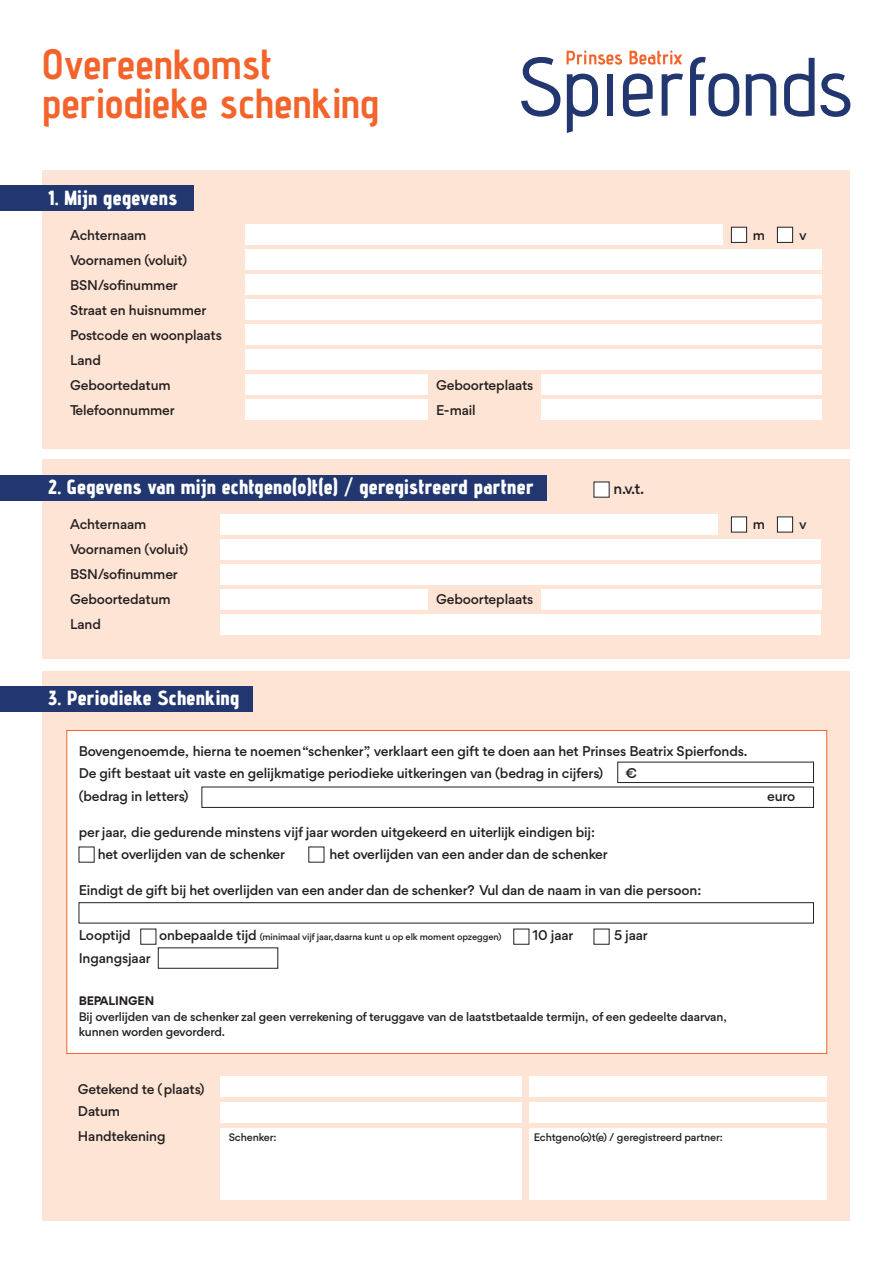
<style>
.page{position:relative;width:893px;height:1263px;background:#fff}
.page>*{position:absolute;margin:0;border:0;box-sizing:border-box;transform-origin:0 0}
.t1{font:700 42px/39px "Advent Pro";letter-spacing:.01em;color:#f2642b}
.t2{font:800 20.4px "Advent Pro";letter-spacing:.01em;color:#fff}
.t3{font:500 15px "Gordita";color:#231f20}
.t4{font:500 13.5px "Gordita";letter-spacing:-.01em;color:#231f20}
.t5{font:500 11.85px/15.3px "Gordita";letter-spacing:-.01em;color:#231f20}
.t6{font:700 11.85px "Gordita";letter-spacing:-.01em;color:#231f20}
.t7{font:500 10.5px "Gordita";letter-spacing:-.01em;color:#231f20}
.t8{font:500 9px "Gordita";letter-spacing:-.01em;color:#231f20}
.s1{font-size:13.5px}
</style>
<div class="page">
<svg style="left:521px;top:57px;width:39px;height:60px"></svg>
<svg style="left:567px;top:74px;width:31px;height:59px"></svg>
<div style="left:607px;top:74px;width:6px;height:42px;background:#223770"></div>
<svg style="left:623px;top:74px;width:30px;height:43px"></svg>
<svg style="left:662px;top:74px;width:21px;height:42px"></svg>
<svg style="left:690px;top:57px;width:49px;height:59px"></svg>
<svg style="left:746px;top:74px;width:30px;height:42px"></svg>
<svg style="left:784px;top:58px;width:66px;height:59px"></svg>
<svg style="left:567px;top:51px;width:55px;height:14px"></svg>
<svg style="left:629px;top:51px;width:53px;height:14px"></svg>
<div style="left:43px;top:170px;width:807px;height:279px;background:#fee4d4"></div>
<div style="left:43px;top:671px;width:807px;height:549px;background:#fee4d4"></div>
<div style="left:66px;top:730px;width:761px;height:324px;background:#fff;border:1px solid #f2642b"></div>
<div style="left:43px;top:459px;width:807px;height:200px;background:#fee4d4"></div>
<div style="left:0;top:186px;width:193px;height:25px;background:#223770"></div>
<div style="left:0;top:686px;width:253px;height:25px;background:#223770"></div>
<div style="left:0;top:475px;width:546px;height:25px;background:#223770"></div>
<div style="left:245px;top:225px;width:478px;height:20px;background:#fff"></div>
<div style="left:245px;top:250px;width:576px;height:20px;background:#fff"></div>
<div style="left:245px;top:275px;width:576px;height:20px;background:#fff"></div>
<div style="left:245px;top:299px;width:576px;height:21px;background:#fff"></div>
<div style="left:245px;top:324px;width:576px;height:21px;background:#fff"></div>
<div style="left:245px;top:349px;width:576px;height:21px;background:#fff"></div>
<div style="left:245px;top:399px;width:183px;height:21px;background:#fff"></div>
<div style="left:245px;top:374px;width:183px;height:21px;background:#fff"></div>
<div style="left:220px;top:589px;width:208px;height:20px;background:#fff"></div>
<div style="left:220px;top:1077px;width:301px;height:20px;background:#fff"></div>
<div style="left:220px;top:1102px;width:301px;height:21px;background:#fff"></div>
<div style="left:220px;top:1128px;width:301px;height:72px;background:#fff"></div>
<div style="left:220px;top:514px;width:497px;height:20px;background:#fff"></div>
<div style="left:220px;top:539px;width:601px;height:20px;background:#fff"></div>
<div style="left:220px;top:564px;width:601px;height:20px;background:#fff"></div>
<div style="left:220px;top:614px;width:601px;height:20px;background:#fff"></div>
<div style="left:202px;top:787px;width:612px;height:21px;border:1px solid #231f20"></div>
<div style="left:617px;top:762px;width:197px;height:21px;border:1px solid #231f20"></div>
<div style="left:79px;top:902px;width:735px;height:21px;border:1px solid #231f20"></div>
<div style="left:541px;top:399px;width:280px;height:21px;background:#fff"></div>
<div style="left:541px;top:374px;width:280px;height:21px;background:#fff"></div>
<div style="left:541px;top:589px;width:280px;height:20px;background:#fff"></div>
<div style="left:529px;top:1077px;width:298px;height:20px;background:#fff"></div>
<div style="left:529px;top:1102px;width:298px;height:21px;background:#fff"></div>
<div style="left:529px;top:1128px;width:298px;height:72px;background:#fff"></div>
<div style="left:731px;top:227px;width:16px;height:15px;background:#fff"></div>
<div style="left:731px;top:227px;width:16px;height:16px;border:1px solid #231f20"></div>
<div style="left:731px;top:517px;width:16px;height:15px;background:#fff"></div>
<div style="left:731px;top:517px;width:16px;height:15px;border:1px solid #231f20"></div>
<div style="left:140px;top:929px;width:16px;height:15px;border:1px solid #231f20"></div>
<div style="left:594px;top:482px;width:15px;height:15px;background:#fff"></div>
<div style="left:777px;top:227px;width:16px;height:15px;background:#fff"></div>
<div style="left:777px;top:227px;width:16px;height:16px;border:1px solid #231f20"></div>
<div style="left:777px;top:517px;width:16px;height:15px;background:#fff"></div>
<div style="left:777px;top:517px;width:16px;height:15px;border:1px solid #231f20"></div>
<p class="t1" style="left:43px;top:44px;width:338px">Overeenkomst periodieke schenking</p>
<p class="t2" style="left:48px;top:185px;width:131px">1. Mijn gegevens</p>
<p class="t4" style="left:70px;top:226px;width:78px">Achternaam</p>
<p class="t4" style="left:753px;top:226px;width:14px">m</p>
<p class="t4" style="left:799px;top:226px;width:9px">v</p>
<p class="t4" style="left:70px;top:251px;width:119px">Voornamen (voluit)</p>
<p class="t4" style="left:70px;top:276px;width:109px">BSN/sofinummer</p>
<p class="t4" style="left:70px;top:301px;width:138px">Straat en huisnummer</p>
<p class="t4" style="left:70px;top:326px;width:153px">Postcode en woonplaats</p>
<p class="t4" style="left:70px;top:351px;width:32px">Land</p>
<p class="t4" style="left:70px;top:376px;width:102px">Geboortedatum</p>
<p class="t4" style="left:436px;top:376px;width:99px">Geboorteplaats</p>
<p class="t4" style="left:70px;top:401px;width:106px">Telefoonnummer</p>
<p class="t4" style="left:436px;top:401px;width:41px">E-mail</p>
<p class="t2" style="left:48px;top:474px;width:487px">2. Gegevens van mijn echtgeno(o)t(e) / geregistreerd partner</p>
<p class="t3" style="left:613px;top:478px;width:32px">n.v.t.</p>
<p class="t4" style="left:70px;top:515px;width:78px">Achternaam</p>
<p class="t4" style="left:753px;top:515px;width:14px">m</p>
<p class="t4" style="left:799px;top:515px;width:9px">v</p>
<p class="t4" style="left:70px;top:540px;width:120px">Voornamen ( voluit)</p>
<p class="t4" style="left:70px;top:565px;width:109px">BSN/sofinummer</p>
<p class="t4" style="left:70px;top:590px;width:102px">Geboortedatum</p>
<p class="t4" style="left:436px;top:590px;width:99px">Geboorteplaats</p>
<p class="t4" style="left:70px;top:615px;width:32px">Land</p>
<p class="t2" style="left:48px;top:686px;width:193px">3. Periodieke Schenking</p>
<p class="t4" style="left:79px;top:741px;width:670px">Bovengenoemde, hierna te noemen “schenker”, verklaart een gift te doen aan het Prinses Beatrix Spierfonds.</p>
<p class="t4" style="left:79px;top:764px;width:526px">De gift bestaat uit vaste en gelijkmatige periodieke uitkeringen van (bedrag in cijfers)</p>
<p class="t4" style="left:625px;top:764px;width:13px">€</p>
<p class="t4" style="left:79px;top:786px;width:111px">(bedrag in letters)</p>
<p class="t4" style="left:767px;top:786px;width:30px">euro</p>
<p class="t4" style="left:79px;top:822px;width:518px">per jaar, die gedurende minstens vijf jaar worden uitgekeerd en uiterlijk eindigen bij:</p>
<p class="t4" style="left:98px;top:845px;width:189px">het overlijden van de schenker</p>
<p class="t4" style="left:329px;top:845px;width:280px">het overlijden van een ander dan de schenker</p>
<p class="t4" style="left:79px;top:881px;width:624px">Eindigt de gift bij het overlijden van een ander dan de schenker? Vul dan de naam in van die persoon:</p>
<p class="t4" style="left:79px;top:926px;width:54px">Looptijd</p>
<p class="t8" style="left:159px;top:931px;width:344px"><span class="s1">onbepaalde tijd</span> (minimaal vijf jaar, daarna kunt u op elk moment opzeggen)</p>
<p class="t4" style="left:533px;top:926px;width:42px">10 jaar</p>
<p class="t4" style="left:614px;top:926px;width:35px">5 jaar</p>
<p class="t4" style="left:79px;top:948px;width:74px">Ingangsjaar</p>
<p class="t6" style="left:79px;top:992px;width:77px">BEPALINGEN</p>
<p class="t5" style="left:79px;top:1009px;width:649px">Bij overlijden van de schenker zal geen verrekening of teruggave van de laatstbetaalde termijn, of een gedeelte daarvan, kunnen worden gevorderd.</p>
<p class="t4" style="left:78px;top:1079px;width:128px">Getekend te ( plaats)</p>
<p class="t4" style="left:78px;top:1102px;width:44px">Datum</p>
<p class="t4" style="left:78px;top:1127px;width:89px">Handtekening</p>
<p class="t7" style="left:229px;top:1130px;width:49px">Schenker:</p>
<p class="t7" style="left:534px;top:1130px;width:191px">Echtgeno(o)t(e) / geregistreerd partner:</p>
</div>
